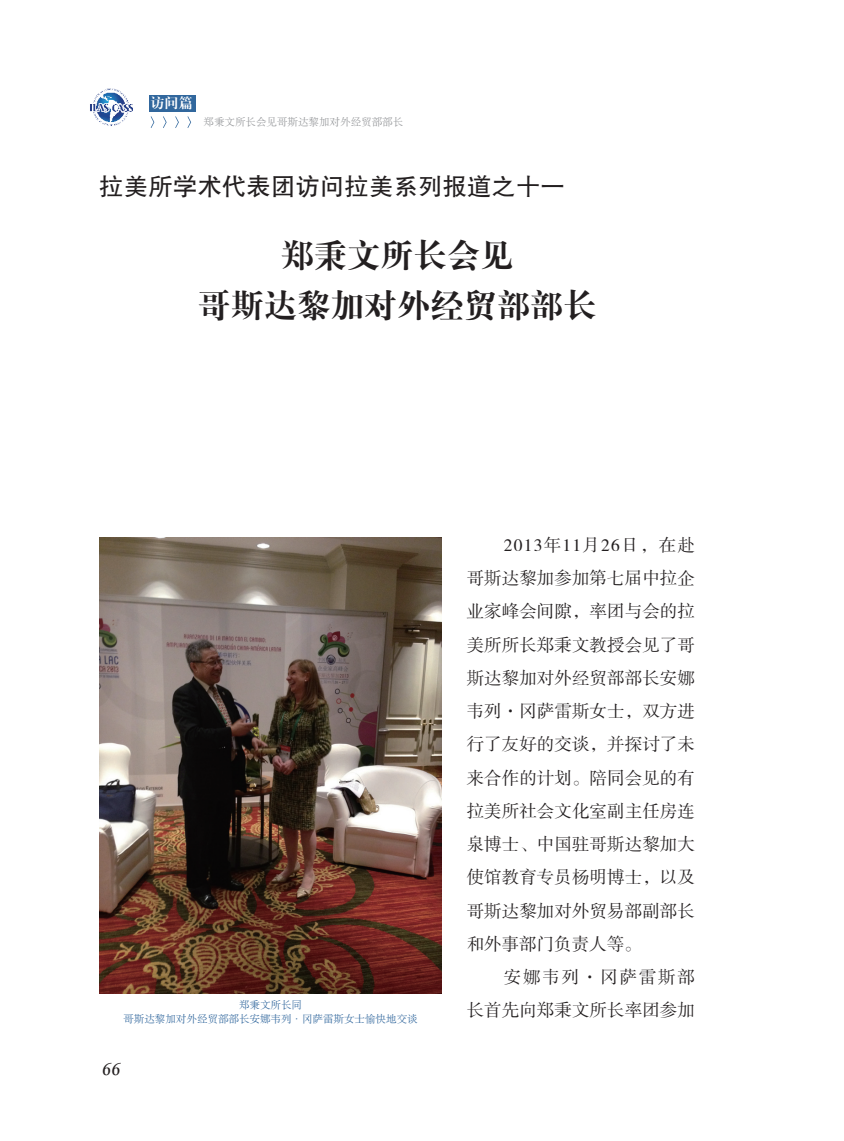
<style>
.page{position:relative;width:844px;height:1141px;background:#fff}
.page>*{position:absolute;margin:0;border:0;box-sizing:border-box;transform-origin:0 0}
.t1{font:33.25px/50.4px "H Ya 4 gj";color:#231f20;text-align:center}
.t2{font:24.5px "FZHTK GBK1 0";color:#231f20}
.t3{font:21px "Monotype Corsiva";color:#231f20}
.t4{font:17.5px/33.2px "FZSSK GBK1 0";letter-spacing:.005em;color:#231f20;text-align:justify}
.t5{font:14px "H Ya 4 gj";color:#fff}
.t6{font:10.5px/14px "H Ya 6 gj";color:#31679d;text-align:center}
.t7{font:10.5px "H Ya 6 gj";color:#939598}
</style>
<div class="page">
<div style="left:149px;top:95px;width:46px;height:17px;background:#31679d"></div>
<svg style="left:151px;top:116px;width:40px;height:12px"></svg>
<img style="left:90px;top:89px;width:42px;height:37px">
<img style="left:99px;top:537px;width:342px;height:456px">
<p class="t5" style="left:150px;top:96px;width:43px">访问篇</p>
<p class="t7" style="left:203px;top:116px;width:201px">郑秉文所长会见哥斯达黎加对外经贸部部长</p>
<h2 class="t2" style="left:99px;top:173px;width:467px">拉美所学术代表团访问拉美系列报道之十一</h2>
<h1 class="t1" style="left:197px;top:230px;width:400px">郑秉文所长会见<br>哥斯达黎加对外经贸部部长</h1>
<p class="t6" style="left:123px;top:998px;width:295px">郑秉文所长同<br>哥斯达黎加对外经贸部部长安娜韦列·冈萨雷斯女士愉快地交谈</p>
<p class="t3" style="left:100px;top:1055px;width:20px">66</p>
<p class="t4" style="left:466px;top:529px;width:230px;text-indent:37px">2013年11月26日，在赴哥斯达黎加参加第七届中拉企业家峰会间隙，率团与会的拉美所所长郑秉文教授会见了哥斯达黎加对外经贸部部长安娜韦列·冈萨雷斯女士，双方进行了友好的交谈，并探讨了未来合作的计划。陪同会见的有拉美所社会文化室副主任房连泉博士、中国驻哥斯达黎加大使馆教育专员杨明博士，以及哥斯达黎加对外贸易部副部长和外事部门负责人等。</p>
<p class="t4" style="left:466px;top:961px;width:230px;text-align:right">安娜韦列·冈萨雷斯部<br>长首先向郑秉文所长率团参加</p>
</div>
